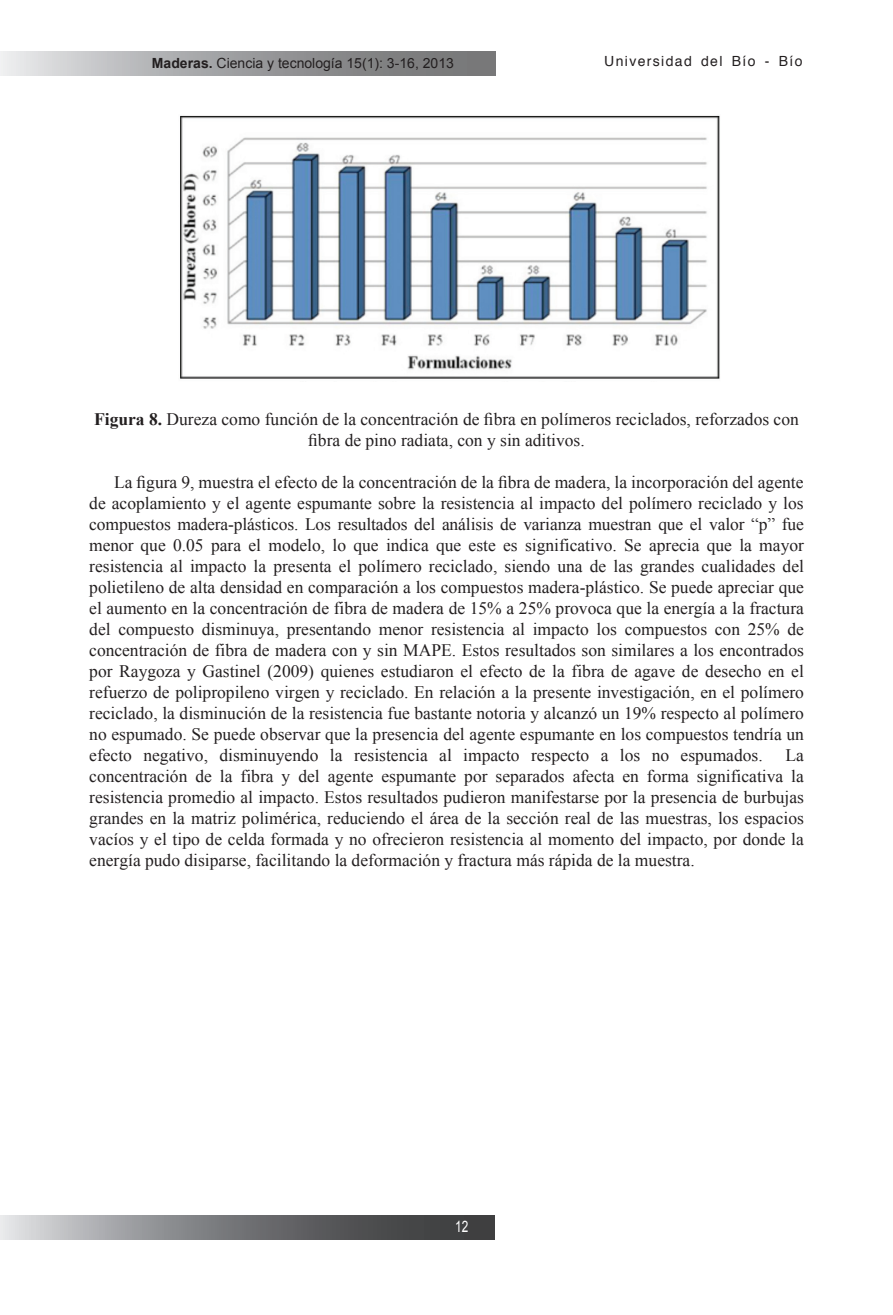
<style>
.page{position:relative;width:893px;height:1315px;background:#fff}
.page>*{position:absolute;margin:0;border:0;box-sizing:border-box;transform-origin:0 0}
.t1{font:17.5px/21px "Times New Roman";color:#231f20;text-align:justify}
.t2{font:17.5px "Times New Roman";color:#231f20}
.t3{font:15.75px "Arial";color:#fff;scale:.75 1}
.t4{font:14px "Arial";color:#231f20}
.t5{font:14px "Helvetica";letter-spacing:.095em;color:#231f20}
.s1{font-weight:700}
.s2{font-style:inherit}
</style>
<div class="page">
<svg style="left:0;top:1215px;width:495px;height:24px;background:#7a7b7d"></svg>
<svg style="left:0;top:51px;width:495px;height:24px;background:#a2a3a4"></svg>
<img style="left:180px;top:115px;width:540px;height:264px">
<p class="t4" style="left:152px;top:54px;width:303px"><span class="s1">Maderas.</span> Ciencia y tecnología 15(1): 3-16, 2013</p>
<p class="t5" style="left:604px;top:51px;width:200px">Universidad del Bío - Bío</p>
<p class="t1" style="left:94px;top:408px;width:706px;text-align:center"><span class="s1">Figura 8.</span> Dureza como función de la concentración de fibra en polímeros reciclados, reforzados con fibra de pino radiata, con y sin aditivos.</p>
<p class="t1" style="left:114px;top:471px;width:691px">La figura 9, muestra el efecto de la concentración de la fibra de madera, la incorporación del agente</p>
<p class="t2" style="left:89px;top:491px;width:716px">de acoplamiento y el agente espumante sobre la resistencia al impacto del polímero reciclado y los</p>
<p class="t1" style="left:89px;top:513px;width:716px">compuestos madera-plásticos. Los resultados del análisis de varianza muestran que el valor “p” fue menor que 0.05 para el modelo, lo que indica que este es significativo. Se aprecia que la mayor resistencia al impacto la presenta el polímero reciclado, <span class="s2">siendo</span> una de las grandes cualidades del polietileno de alta densidad en comparación a los compuestos madera-plástico. Se puede apreciar que el aumento en la concentración de fibra de madera de 15% a 25% provoca que la energía a la fractura del compuesto disminuya, presentando menor resistencia al impacto los compuestos con 25% de concentración de fibra de madera con y sin MAPE. Estos resultados son similares a los encontrados por Raygoza y Gastinel (2009) quienes estudiaron el efecto de la fibra de agave de desecho en el refuerzo de polipropileno virgen y reciclado. En relación a la presente investigación, en el polímero reciclado, la disminución de la resistencia fue bastante notoria y alcanz<span class="s2">ó</span> un 19% respecto al polímero no espumado. Se puede observar que la presencia del agente espumante en los compuestos <span class="s2">ten</span>dría un efecto negativo, disminuyendo la resistencia al impacto respecto a los no espumados.</p>
<p class="t1" style="left:89px;top:744px;width:716px;text-indent:696px">La concentración de la fibra y del agente espumante por separados afecta en forma significativa la resistencia promedio al impacto. Estos resultados pudieron manifestarse por la presencia de burbujas grandes en la matriz polimérica, reduciendo el área de la sección real de las muestras, los espacios vacíos y el tipo de celda formada y no ofrecieron resistencia al momento del impacto, por donde la energía pudo disiparse, facilitando la <span class="s2">deformación y fractura más rápida de la muestra.</span></p>
<p class="t3" style="left:455px;top:1215px;width:19px">12</p>
</div>
